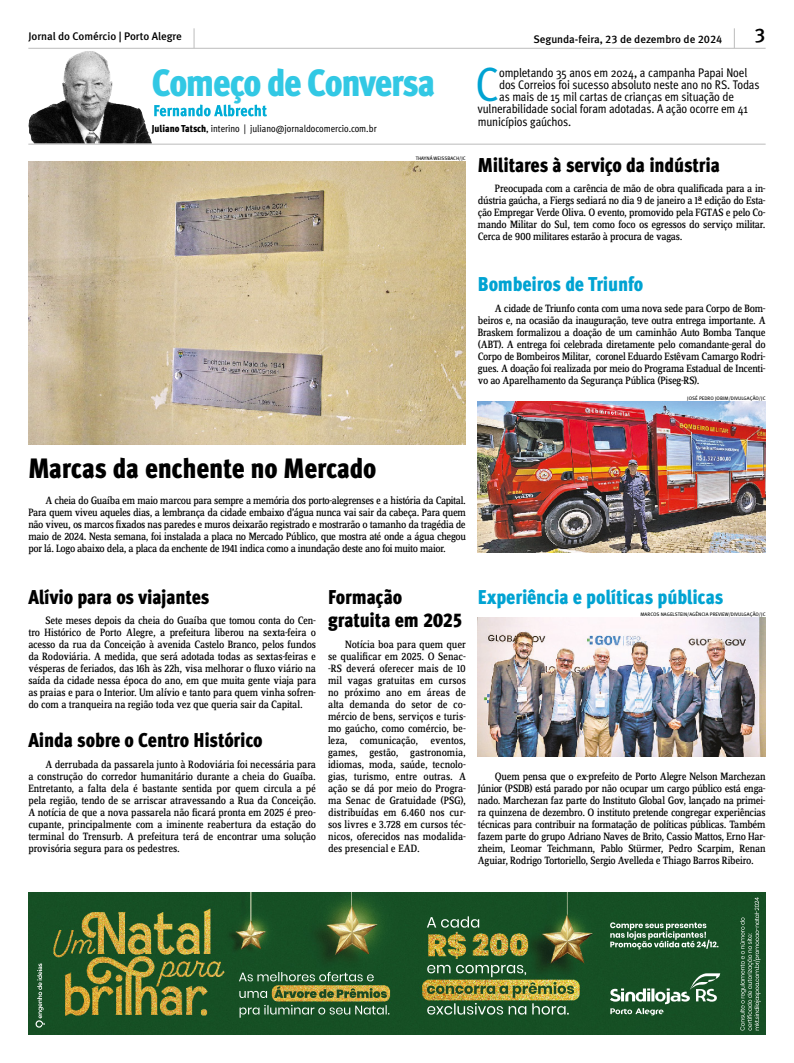
<style>
.page{position:relative;width:794px;height:1063px;background:#fff}
.page>*{position:absolute;margin:0;border:0;box-sizing:border-box;transform-origin:0 0}
.Capitular_ABRE{font:48.2px "Meta Cond";color:#00a3d2}
.TEXTO{font:38px "Meta Cond Black LF";letter-spacing:-.035em;color:#32c8e4}
.TÍTULO_Principal{font:28px "Meta Cond Black LF";letter-spacing:-.01em;color:#000}
.TÍTULO_Secundárias{font:20px/23px "Meta Cond Black LF";letter-spacing:-.01em;color:#000}
.TÍTULO_Secundárias-2{font:20px "Meta Cond Black LF";letter-spacing:-.01em;color:#00a3d2}
.t1{font:19.9px "Meta Medium LF";color:#000}
.Capitular_ABRE-2{font:12.5px "Meta Cond";letter-spacing:-.015em;color:#000}
.TEXTO__Começo_de_con{font:11px/12px "Zine Serif Dis";letter-spacing:-.02em;color:#000;text-align:justify}
.Cabeçalho{font:11px "Meta Medium LF";color:#000}
.Interino{font:10px "Meta Cond Book LF";color:#000}
.Crédito{font:5px "Meta Book Caps";color:#000}
.s1{font-family:"Meta Cond Black LF"}
</style>
<div class="page">
<img style="left:28px;top:51px;width:124px;height:93px">
<hr style="left:28px;top:48px;width:737px;height:1px;background:#bcbcbc">
<hr style="left:28px;top:144px;width:737px;height:1px;background:#bcbcbc">
<svg style="left:734px;top:28px;width:1px;height:20px"></svg>
<svg style="left:194px;top:28px;width:1px;height:20px"></svg>
<svg style="left:154px;top:105px;width:113px;height:12px"></svg>
<img style="left:28px;top:161px;width:438px;height:283px">
<img style="left:478px;top:401px;width:287px;height:151px">
<img style="left:478px;top:617px;width:287px;height:139px">
<img style="left:28px;top:893px;width:737px;height:142px">
<img style="left:272px;top:985px;width:118px;height:16px">
<img style="left:422px;top:980px;width:157px;height:20px">
<img style="left:610px;top:973px;width:110px;height:29px">
<img style="left:37px;top:963px;width:5px;height:40px">
<p class="Cabeçalho" style="left:28px;top:30px;width:155px">Jornal do Comércio | Porto Alegre</p>
<p class="Cabeçalho" style="left:533px;top:32px;width:190px">Segunda-feira, 23 de dezembro de 2024</p>
<p class="t1" style="left:754px;top:24px;width:13px">3</p>
<p class="TEXTO" style="left:152px;top:60px;width:285px">Começo de Conversa</p>
<p class="Capitular_ABRE" style="left:475px;top:57px;width:25px">C</p>
<p class="Capitular_ABRE-2" style="left:499px;top:65px;width:250px">ompletando 35 anos em 2024, a campanha Papai Noel</p>
<p class="Capitular_ABRE-2" style="left:499px;top:78px;width:262px">dos Correios foi sucesso absoluto neste ano no RS. Todas</p>
<p class="Capitular_ABRE-2" style="left:499px;top:90px;width:236px">as mais de 15 mil cartas de crianças em situação de</p>
<p class="Capitular_ABRE-2" style="left:478px;top:102px;width:272px">vulnerabilidade social foram adotadas. A ação ocorre em 41</p>
<p class="Capitular_ABRE-2" style="left:478px;top:114px;width:95px">municípios gaúchos.</p>
<p class="Interino" style="left:152px;top:123px;width:226px"><span class="s1">Juliano Tatsch</span>, interino | juliano@jornaldocomercio.com.br</p>
<p class="Crédito" style="left:416px;top:156px;width:52px">THAYNÁ WEISSBACH/JC</p>
<p class="TÍTULO_Secundárias" style="left:478px;top:153px;width:244px">Militares à serviço da indústria</p>
<p class="TEXTO__Começo_de_con" style="left:478px;top:183px;width:289px;text-indent:17px">Preocupada com a carência de mão de obra qualificada para a in&shy;dústria gaúcha, a Fiergs sediará no dia 9 de janeiro a 1ª edição do Esta&shy;ção Empregar Verde Oliva. O evento, promovido pela FGTAS e pelo Co&shy;mando Militar do Sul, tem como foco os egressos do serviço militar.<br>Cerca de 900 militares estarão à procura de vagas.</p>
<p class="TÍTULO_Secundárias-2" style="left:478px;top:272px;width:167px">Bombeiros de Triunfo</p>
<p class="TEXTO__Começo_de_con" style="left:478px;top:303px;width:289px;text-indent:17px">A cidade de Triunfo conta com uma nova sede para Corpo de Bom&shy;beiros e, na ocasião da inauguração, teve outra entrega importante. A Braskem formalizou a doação de um caminhão Auto Bomba Tanque (ABT). A entrega foi celebrada diretamente pelo comandante-geral do Corpo de Bombeiros Militar, coronel Eduardo Estêvam Camargo Rodri&shy;gues. A doação foi realizada por meio do Programa Estadual de Incenti&shy;vo ao Aparelhamento da Segurança Pública (Piseg-RS).</p>
<p class="Crédito" style="left:687px;top:396px;width:80px">JOSÉ PEDRO JOBIM/DIVULGAÇÃO/JC</p>
<p class="TÍTULO_Principal" style="left:28px;top:451px;width:350px">Marcas da enchente no Mercado</p>
<p class="TEXTO__Começo_de_con" style="left:28px;top:495px;width:439px;text-indent:17px">A cheia do Guaíba em maio marcou para sempre a memória dos porto-alegrenses e a história da Capital.<br>Para quem viveu aqueles dias, a lembrança da cidade embaixo d’água nunca vai sair da cabeça. Para quem não viveu, os marcos fixados nas paredes e muros deixarão registrado e mostrarão o tamanho da tragédia de maio de 2024. Nesta semana, foi instalada a placa no Mercado Público, que mostra até onde a água chegou por lá. Logo abaixo dela, a placa da enchente de 1941 indica como a inundação deste ano foi muito maior.</p>
<p class="TÍTULO_Secundárias" style="left:28px;top:586px;width:183px">Alívio para os viajantes</p>
<p class="TEXTO__Começo_de_con" style="left:28px;top:615px;width:289px;text-indent:17px">Sete meses depois da cheia do Guaíba que tomou conta do Cen&shy;tro Histórico de Porto Alegre, a prefeitura liberou na sexta-feira o acesso da rua da Conceição à avenida Castelo Branco, pelos fundos da Rodoviária. A medida, que será adotada todas as sextas-feiras e vésperas de feriados, das 16h às 22h, visa melhorar o fluxo viário na saída da cidade nessa época do ano, em que muita gente viaja para as praias e para o Interior. Um alívio e tanto para quem vinha sofren&shy;do com a tranqueira na região toda vez que queria sair da Capital.</p>
<p class="TÍTULO_Secundárias" style="left:28px;top:729px;width:236px">Ainda sobre o Centro Histórico</p>
<p class="TEXTO__Começo_de_con" style="left:28px;top:759px;width:289px;text-indent:17px">A derrubada da passarela junto à Rodoviária foi necessária para a construção do corredor humanitário durante a cheia do Guaíba.<br>Entretanto, a falta dela é bastante sentida por quem circula a pé pela região, tendo de se arriscar atravessando a Rua da Conceição.<br>A notícia de que a nova passarela não ficará pronta em 2025 é preo&shy;cupante, principalmente com a iminente reabertura da estação do terminal do Trensurb. A prefeitura terá de encontrar uma solução provisória segura para os pedestres.</p>
<p class="TÍTULO_Secundárias" style="left:328px;top:585px;width:136px">Formação gratuita em 2025</p>
<p class="TEXTO__Começo_de_con" style="left:328px;top:639px;width:139px;text-indent:17px">Notícia boa para quem quer se qualificar em 2025. O Senac--RS deverá oferecer mais de 10 mil vagas gratuitas em cursos no próximo ano em áreas de alta demanda do setor de co&shy;mércio de bens, serviços e turis&shy;mo gaúcho, como comércio, be&shy;leza, comunicação, eventos, games, gestão, gastronomia, idiomas, moda, saúde, tecnolo&shy;gias, turismo, entre outras. A ação se dá por meio do Progra&shy;ma Senac de Gratuidade (PSG), distribuídas em 6.460 nos cur&shy;sos livres e 3.728 em cursos téc&shy;nicos, oferecidos nas modalida&shy;des presencial e EAD.</p>
<p class="TÍTULO_Secundárias-2" style="left:478px;top:585px;width:247px">Experiência e políticas públicas</p>
<p class="Crédito" style="left:640px;top:612px;width:127px">MARCOS NAGELSTEIN/AGÊNCIA PREVIEW/DIVULGAÇÃO/JC</p>
<p class="TEXTO__Começo_de_con" style="left:478px;top:771px;width:289px;text-indent:17px">Quem pensa que o ex-prefeito de Porto Alegre Nelson Marchezan Júnior (PSDB) está parado por não ocupar um cargo público está enga&shy;nado. Marchezan faz parte do Instituto Global Gov, lançado na primei&shy;ra quinzena de dezembro. O instituto pretende congregar experiências técnicas para contribuir na formatação de políticas públicas. Também fazem parte do grupo Adriano Naves de Brito, Cassio Mattos, Erno Har&shy;zheim, Leomar Teichmann, Pablo Stürmer, Pedro Scarpim, Renan Aguiar, Rodrigo Tortoriello, Sergio Avelleda e Thiago Barros Ribeiro.</p>
</div>
